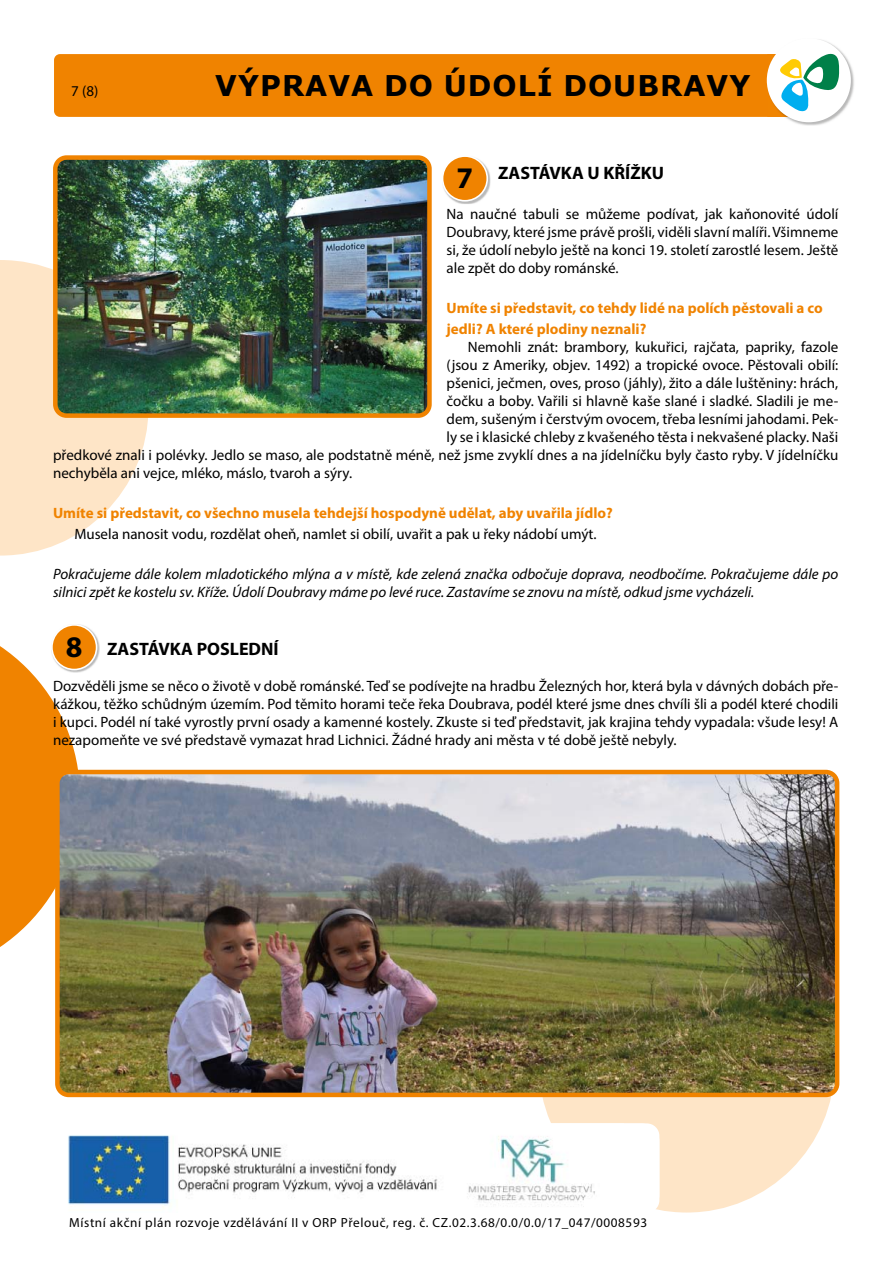
<style>
.page{position:relative;width:893px;height:1263px;background:#fff}
.page>*{position:absolute;margin:0;border:0;box-sizing:border-box;transform-origin:0 0}
.t1{font:700 30px "Myriad Pro";color:#000}
.t2{font:700 28.5px "Verdana";letter-spacing:.035em;color:#000}
.t3{font:700 18px "Myriad Pro";color:#000}
.t4{font:15px/18px "Myriad Pro";color:#000;text-align:justify}
.t5{font:italic 15px/18px "Myriad Pro";color:#000}
.t6{font:700 15px/21.6px "Myriad Pro";color:#f08300}
.t7{font:13.2px "Myriad Pro";letter-spacing:.045em;color:#000}
</style>
<div class="page">
<svg style="left:0;top:260px;width:148px;height:296px;fill:#fee5c7"></svg>
<svg style="left:534px;top:1097px;width:297px;height:116px;fill:#fee5c7"></svg>
<div style="left:55px;top:1123px;width:604px;height:90px;background:#fff;border-radius:13px"></div>
<img style="left:68px;top:1135px;width:527px;height:73px">
<img style="left:53px;top:155px;width:378px;height:263px">
<img style="left:55px;top:770px;width:784px;height:327px">
<img style="left:456px;top:169px;width:34px;height:35px">
<svg style="left:443px;top:156px;width:45px;height:46px"></svg>
<img style="left:97px;top:637px;width:3px;height:22px">
<svg style="left:0;top:624px;width:97px;height:359px"></svg>
<div style="left:54px;top:54px;width:771px;height:63px;background:#f08300;border-radius:6px"></div>
<img style="left:785px;top:39px;width:69px;height:87px">
<div style="left:766px;top:38px;width:84px;height:84px;background:#fff;border-radius:50%"></div>
<svg style="left:779px;top:54px;width:60px;height:58px"></svg>
<p class="t4" style="left:71px;top:83px;width:29px">7 (8)</p>
<h2 class="t2" style="left:215px;top:67px;width:536px">VÝPRAVA DO ÚDOLÍ DOUBRAVY</h2>
<p class="t3" style="left:498px;top:167px;width:168px">ZASTÁVKA U KŘÍŽKU</p>
<p class="t4" style="left:446px;top:206px;width:393px">Na naučné tabuli se můžeme podívat, jak kaňonovité údolí Doubravy, které jsme právě prošli, viděli slavní malíři. Všimneme si, že údolí nebylo ještě na konci 19. století zarostlé lesem. Ještě ale zpět do doby románské.</p>
<p class="t6" style="left:446px;top:298px;width:378px">Umíte si představit, co tehdy lidé na polích pěstovali a co jedli? A které plodiny neznali?</p>
<p class="t4" style="left:468px;top:340px;width:372px">Nemohli znát: brambory, kukuřici, rajčata, papriky, fazole</p>
<p class="t4" style="left:446px;top:358px;width:393px">(jsou z Ameriky, objev. 1492) a tropické ovoce. Pěstovali obilí:</p>
<p class="t4" style="left:446px;top:376px;width:393px">pšenici, ječmen, oves, proso (jáhly), žito a dále luštěniny: hrách,</p>
<p class="t4" style="left:446px;top:394px;width:393px">čočku a boby. Vařili si hlavně kaše slané i sladké. Sladili je me-</p>
<p class="t4" style="left:446px;top:412px;width:393px">dem, sušeným i čerstvým ovocem, třeba lesními jahodami. Pek-</p>
<p class="t4" style="left:446px;top:430px;width:393px">ly se i klasické chleby z kvašeného těsta i nekvašené placky. Naši</p>
<p class="t4" style="left:53px;top:448px;width:786px">předkové znali i polévky. Jedlo se maso, ale podstatně méně, než jsme zvyklí dnes a na jídelníčku byly často ryby. V jídelníčku</p>
<p class="t4" style="left:53px;top:466px;width:300px">nechyběla ani vejce, mléko, máslo, tvaroh a sýry.</p>
<p class="t6" style="left:53px;top:503px;width:561px">Umíte si představit, co všechno musela tehdejší hospodyně udělat, aby uvařila jídlo?</p>
<p class="t4" style="left:74px;top:527px;width:523px">Musela nanosit vodu, rozdělat oheň, namlet si obilí, uvařit a pak u řeky nádobí umýt.</p>
<p class="t5" style="left:53px;top:566px;width:786px">Pokračujeme dále kolem mladotického mlýna a v místě, kde zelená značka odbočuje doprava, neodbočíme. Pokračujeme dále po silnici zpět ke kostelu sv. Kříže. Údolí Doubravy máme po levé ruce. Zastavíme se znovu na místě, odkud jsme vycházeli.</p>
<p class="t3" style="left:107px;top:642px;width:173px">ZASTÁVKA POSLEDNÍ</p>
<p class="t4" style="left:53px;top:678px;width:787px">Dozvěděli jsme se něco o životě v době románské. Teď se podívejte na hradbu Železných hor, která byla v dávných dobách pře&shy;kážkou, těžko schůdným územím. Pod těmito horami teče řeka Doubrava, podél které jsme dnes chvíli šli a podél které chodili i kupci. Podél ní také vyrostly první osady a kamenné kostely. Zkuste si teď představit, jak krajina tehdy vypadala: všude lesy! A nezapomeňte ve své představě vymazat hrad Lichnici. Žádné hrady ani města v té době ještě nebyly.</p>
<h1 class="t1" style="left:456px;top:166px;width:18px">7</h1>
<h1 class="t1" style="left:66px;top:635px;width:18px">8</h1>
<p class="t7" style="left:69px;top:1218px;width:579px">Místní akční plán rozvoje vzdělávání II v ORP Přelouč, reg. č. CZ.02.3.68/0.0/0.0/17_047/0008593</p>
</div>
